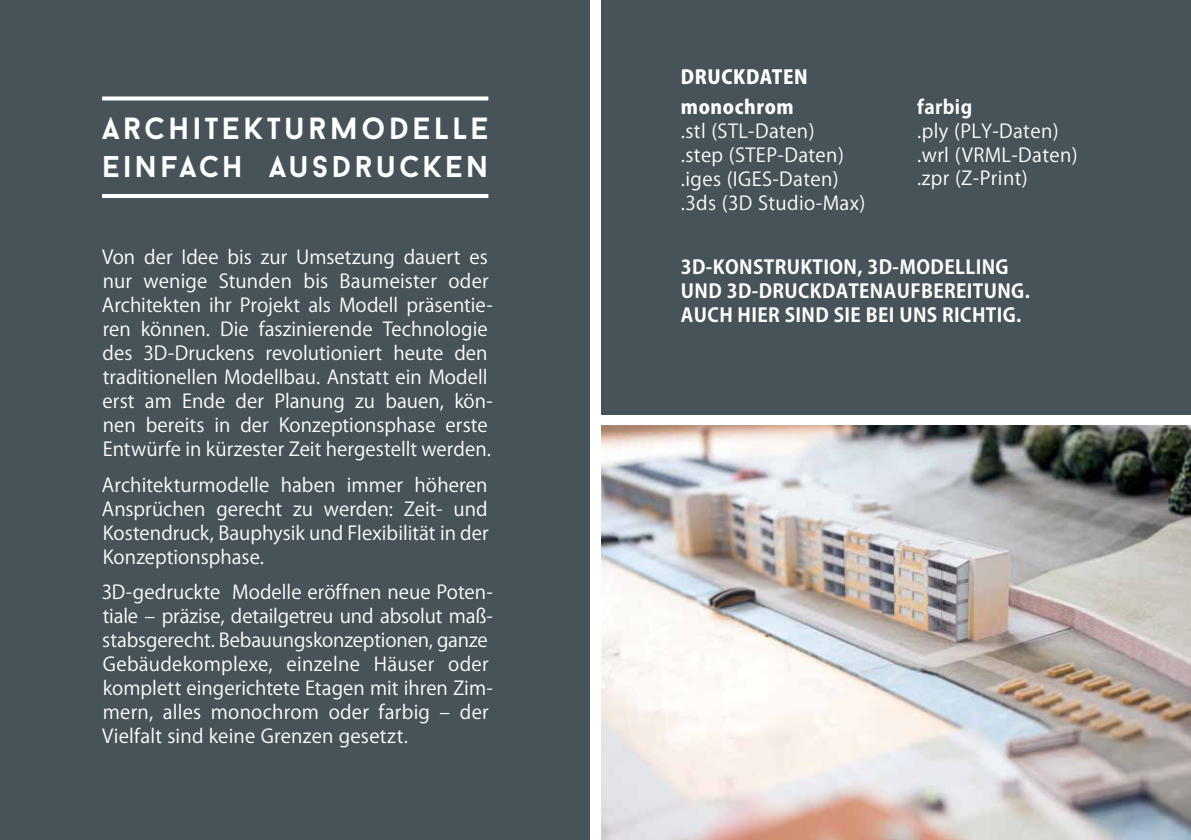
<style>
.page{position:relative;width:1191px;height:840px;background:#fff}
.page>*{position:absolute;margin:0;border:0;box-sizing:border-box;transform-origin:0 0}
.t1{font:700 30.6px "Baron Neue";letter-spacing:.11em;color:#fff}
.t2{font:700 30px "Baron Neue";letter-spacing:.105em;color:#fff}
.t3{font:19px/24px "Koz Go Pr 6 N";letter-spacing:.005em;color:#fff}
.t4{font:700 19px/24px "Koz Go Pr 6 N";letter-spacing:.02em;color:#fff}
.t5{font:800 19px/29.6px "Koz Go Pr 6 N";letter-spacing:.03em;color:#fff}
</style>
<div class="page">
<div style="left:0;top:0;width:590px;height:839px;background:#475358"></div>
<img style="left:601px;top:425px;width:590px;height:414px">
<div style="left:601px;top:0;width:590px;height:414px;background:#475358"></div>
<hr style="left:102px;top:194px;width:386px;height:4px;background:#fff">
<svg style="left:102px;top:96px;width:386px;height:4px;background:#e8eaea"></svg>
<h1 class="t1" style="left:102px;top:109px;width:388px">ARCHITEKTURMODELLE</h1>
<h2 class="t2" style="left:102px;top:147px;width:388px">EINFACH AUSDRUCKEN</h2>
<p class="t3" style="left:102px;top:245px;width:392px">Von der Idee bis zur Umsetzung dauert es nur wenige Stunden bis Baumeister oder Architekten ihr Projekt als Modell präsentie&shy;ren können. Die faszinierende Technologie des 3D-Druckens revolutioniert heute den traditionellen Modellbau. Anstatt ein Modell erst am Ende der Planung zu bauen, kön&shy;nen bereits in der Konzeptionsphase erste Entwürfe in kürzester Zeit hergestellt werden.</p>
<p class="t3" style="left:102px;top:473px;width:388px;text-align:justify">Architekturmodelle haben immer höheren Ansprüchen gerecht zu werden: Zeit- und Kostendruck, Bauphysik und Flexibilität in der Konzeptionsphase.</p>
<p class="t3" style="left:102px;top:580px;width:393px">3D-gedruckte Modelle eröffnen neue Poten&shy;tiale – präzise, detailgetreu und absolut maß&shy;stabsgerecht. Bebauungskonzeptionen, ganze Gebäudekomplexe, einzelne Häuser oder komplett eingerichtete Etagen mit ihren Zim&shy;mern, alles monochrom oder farbig – der Vielfalt sind keine Grenzen gesetzt.</p>
<p class="t5" style="left:681px;top:63px;width:128px">DRUCKDATEN monochrom</p>
<p class="t3" style="left:681px;top:119px;width:186px">.stl (STL-Daten)<br>.step (STEP-Daten) .iges (IGES-Daten) .3ds (3D Studio-Max)</p>
<p class="t4" style="left:917px;top:95px;width:56px">farbig</p>
<p class="t3" style="left:917px;top:119px;width:162px;line-height:23.4px">.ply (PLY-Daten) .wrl (VRML-Daten) .zpr (Z-Print)</p>
<p class="t4" style="left:681px;top:255px;width:350px">3D-KONSTRUKTION, 3D-MODELLING<br>UND 3D-DRUCKDATENAUFBEREITUNG.<br>AUCH HIER SIND SIE BEI UNS RICHTIG.</p>
</div>
